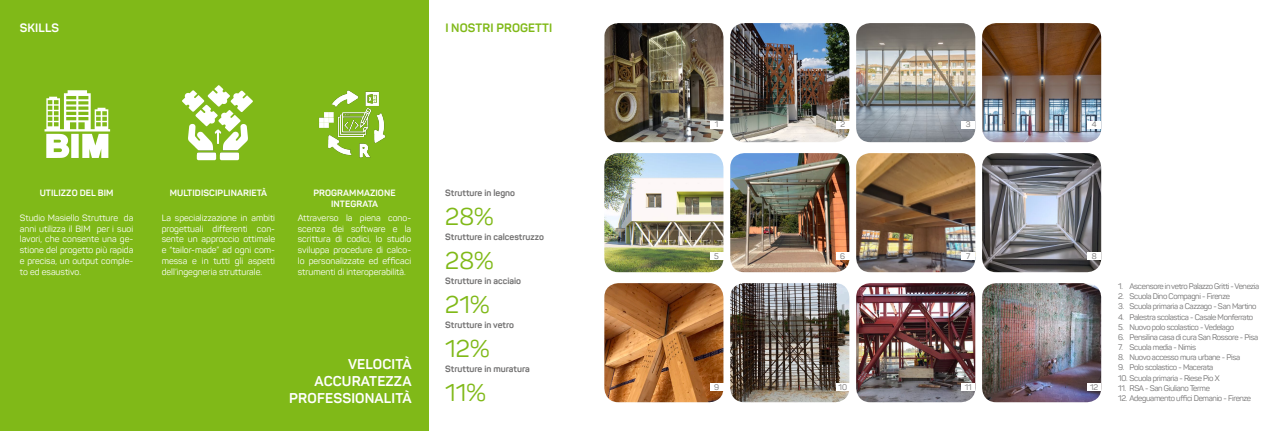
<style>
.page{position:relative;width:1282px;height:431px;background:#fff}
.page>*{position:absolute;margin:0;border:0;box-sizing:border-box;transform-origin:0 0}
.t1{font:24px "Panton";color:#80b918}
.t2{font:700 14px/16.8px "Panton";letter-spacing:.01em;color:#fff;text-align:right}
.t3{font:700 12px "Panton";letter-spacing:.01em;color:#80b918}
.t4{font:700 12px "Panton";letter-spacing:.01em;color:#fff}
.t5{font:9px/10.8px "Panton";color:#fff;text-align:justify}
.t6{font:700 9px "Panton";color:#706f6f}
.t7{font:700 9px/10.8px "Panton";letter-spacing:.01em;color:#fff;text-align:center}
.t8{font:8px "Panton";letter-spacing:-.04em;color:#706f6f}
</style>
<div class="page">
<img style="left:730px;top:283px;width:119px;height:119px">
<img style="left:730px;top:153px;width:119px;height:119px">
<div style="left:0;top:0;width:428px;height:431px;background:#80b918"></div>
<img style="left:44px;top:90px;width:67px;height:68px">
<img style="left:183px;top:85px;width:70px;height:75px">
<img style="left:319px;top:90px;width:67px;height:68px">
<img style="left:730px;top:23px;width:119px;height:119px">
<img style="left:604px;top:23px;width:119px;height:119px">
<img style="left:604px;top:153px;width:119px;height:119px">
<img style="left:604px;top:283px;width:119px;height:119px">
<img style="left:982px;top:283px;width:119px;height:119px">
<img style="left:982px;top:153px;width:119px;height:119px">
<img style="left:982px;top:23px;width:119px;height:119px">
<img style="left:856px;top:23px;width:119px;height:119px">
<img style="left:856px;top:153px;width:119px;height:119px">
<img style="left:856px;top:283px;width:119px;height:119px">
<div style="left:709px;top:121px;width:14px;height:8px;background:#fff"></div>
<div style="left:835px;top:121px;width:14px;height:8px;background:#fff"></div>
<div style="left:961px;top:121px;width:14px;height:8px;background:#fff"></div>
<div style="left:1087px;top:121px;width:14px;height:8px;background:#fff"></div>
<div style="left:709px;top:252px;width:14px;height:8px;background:#fff"></div>
<div style="left:835px;top:252px;width:14px;height:8px;background:#fff"></div>
<div style="left:961px;top:252px;width:14px;height:8px;background:#fff"></div>
<div style="left:1087px;top:252px;width:14px;height:8px;background:#fff"></div>
<div style="left:709px;top:383px;width:14px;height:8px;background:#fff"></div>
<div style="left:835px;top:383px;width:14px;height:8px;background:#fff"></div>
<div style="left:961px;top:383px;width:14px;height:8px;background:#fff"></div>
<div style="left:1087px;top:383px;width:14px;height:8px;background:#fff"></div>
<h3 class="t4" style="left:20px;top:20px;width:41px">SKILLS</h3>
<h3 class="t3" style="left:445px;top:20px;width:108px">I NOSTRI PROGETTI</h3>
<p class="t7" style="left:40px;top:188px;width:75px">UTILIZZO DEL BIM</p>
<p class="t5" style="left:20px;top:212px;width:115px">Studio Masiello Strutture da anni utilizza il BIM per i suoi lavori, che consente una ge&shy;stione del progetto più rapida e precisa, un output comple&shy;to ed esaustivo.</p>
<p class="t7" style="left:170px;top:188px;width:99px">MULTIDISCIPLINARIETÀ</p>
<p class="t5" style="left:162px;top:212px;width:115px">La specializzazione in ambiti progettuali differenti con&shy;sente un approccio ottimale e “tailor-made” ad ogni com&shy;messa e in tutti gli aspetti dell’ingegneria strutturale.</p>
<p class="t7" style="left:313px;top:188px;width:84px">PROGRAMMAZIONE<br>INTEGRATA</p>
<p class="t5" style="left:298px;top:212px;width:115px">Attraverso la piena cono&shy;scenza dei software e la scrittura di codici, lo studio sviluppa procedure di calco&shy;lo personalizzate ed efficaci strumenti di interoperabilità.</p>
<h2 class="t2" style="left:289px;top:356px;width:124px">VELOCITÀ<br>ACCURATEZZA<br>PROFESSIONALITÀ</h2>
<p class="t6" style="left:445px;top:188px;width:71px">Strutture in legno</p>
<h1 class="t1" style="left:445px;top:203px;width:50px">28%</h1>
<p class="t6" style="left:445px;top:232px;width:100px">Strutture in calcestruzzo</p>
<h1 class="t1" style="left:445px;top:246px;width:50px">28%</h1>
<p class="t6" style="left:445px;top:276px;width:77px">Strutture in acciaio</p>
<h1 class="t1" style="left:445px;top:290px;width:46px">21%</h1>
<p class="t6" style="left:445px;top:319px;width:70px">Strutture in vetro</p>
<h1 class="t1" style="left:445px;top:334px;width:46px">12%</h1>
<p class="t6" style="left:445px;top:363px;width:86px">Strutture in muratura</p>
<h1 class="t1" style="left:445px;top:378px;width:42px">11%</h1>
<p class="t8" style="left:714px;top:120px;width:5px">1</p>
<p class="t8" style="left:840px;top:120px;width:6px">2</p>
<p class="t8" style="left:965px;top:120px;width:6px">3</p>
<p class="t8" style="left:1091px;top:120px;width:6px">4</p>
<p class="t8" style="left:714px;top:251px;width:6px">5</p>
<p class="t8" style="left:840px;top:251px;width:6px">6</p>
<p class="t8" style="left:966px;top:251px;width:6px">7</p>
<p class="t8" style="left:1091px;top:251px;width:6px">8</p>
<p class="t8" style="left:714px;top:383px;width:6px">9</p>
<p class="t8" style="left:838px;top:383px;width:10px">10</p>
<p class="t8" style="left:964px;top:383px;width:9px">11</p>
<p class="t8" style="left:1089px;top:383px;width:10px">12</p>
<p class="t8" style="left:1118px;top:281px;width:143px">1. Ascensore in vetro Palazzo Gritti - Venezia</p>
<p class="t8" style="left:1118px;top:292px;width:113px">2. Scuola Dino Compagni - Firenze</p>
<p class="t8" style="left:1118px;top:302px;width:140px">3. Scuola primaria a Cazzago - San Martino</p>
<p class="t8" style="left:1118px;top:312px;width:136px">4. Palestra scolastica - Casale Monferrato</p>
<p class="t8" style="left:1118px;top:322px;width:117px">5. Nuovo polo scolastico - Vedelago</p>
<p class="t8" style="left:1118px;top:332px;width:141px">6. Pensilina casa di cura San Rossore - Pisa</p>
<p class="t8" style="left:1118px;top:342px;width:79px">7. Scuola media - Nimis</p>
<p class="t8" style="left:1118px;top:353px;width:123px">8. Nuovo accesso mura urbane - Pisa</p>
<p class="t8" style="left:1118px;top:363px;width:97px">9. Polo scolastico - Macerata</p>
<p class="t8" style="left:1118px;top:373px;width:103px">10. Scuola primaria - Riese Pio X</p>
<p class="t8" style="left:1118px;top:383px;width:93px">11. RSA - San Giuliano Terme</p>
<p class="t8" style="left:1118px;top:393px;width:134px">12. Adeguamento uffici Demanio - Firenze</p>
</div>
